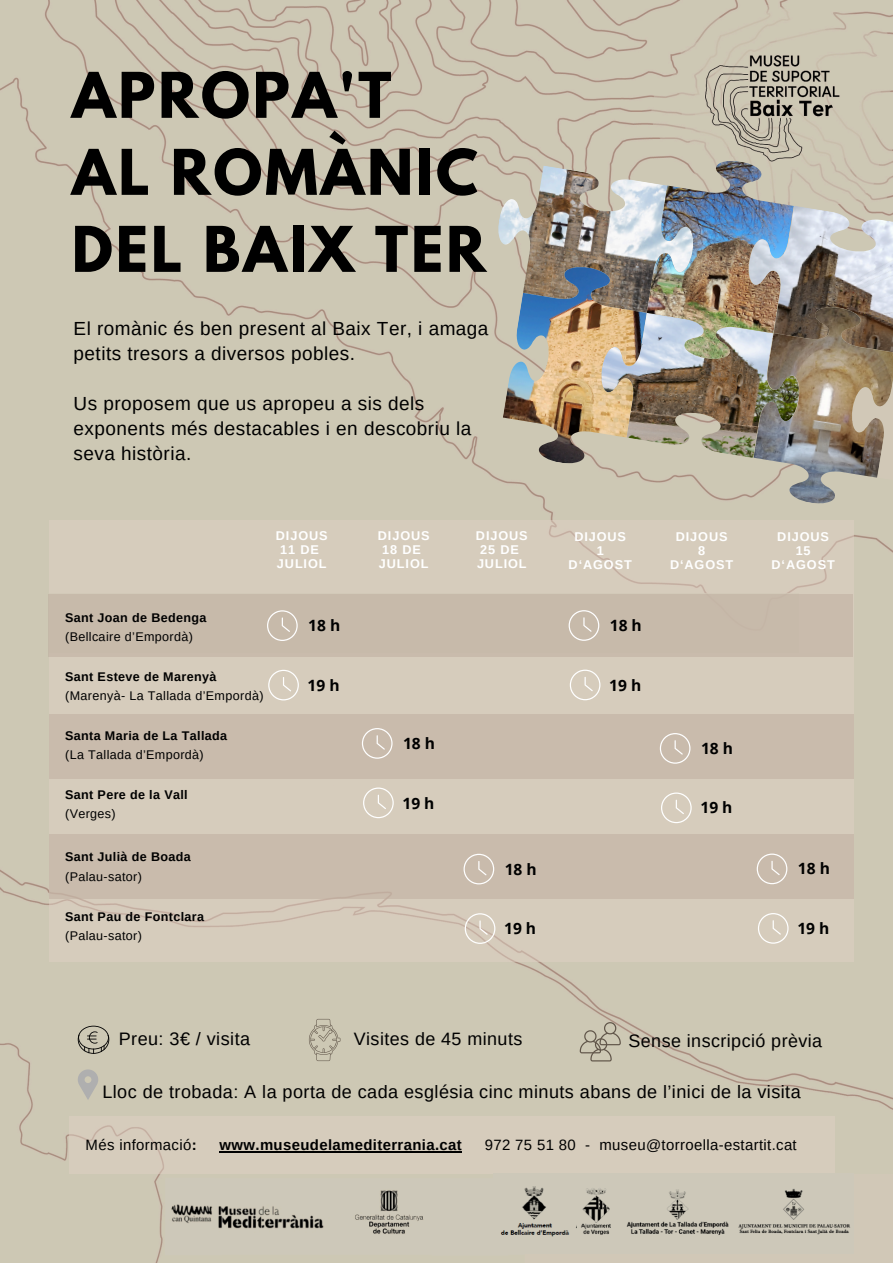
<style>
.page{position:relative;width:893px;height:1263px;background:#cdc8b4}
.page>*{position:absolute;margin:0;border:0;box-sizing:border-box;transform-origin:0 0}
.t1{font:700 55.8px/77px "League Spartan";letter-spacing:.05em;color:#000}
.t2{font:18.98px/24.9px "Arimo";letter-spacing:.025em;color:#000}
.t3{font:18.08px "Arimo";letter-spacing:.025em;color:#000}
.t4{font:17.92px "Arimo";letter-spacing:.025em;color:#000}
.t5{font:700 15.52px "Open Sans";color:#000}
.t6{font:14.92px "Arimo";letter-spacing:.025em;color:#000}
.t7{font:700 14.92px "Arimo";letter-spacing:.025em;color:#000}
.t8{font:700 12.67px/14.1px "Arimo";letter-spacing:.07em;color:#fff}
.t9{font:700 12.6px "Arimo";letter-spacing:.03em;color:#000}
.t10{font:12.6px "Arimo";letter-spacing:.03em;color:#000}
.s1{font-weight:700}
</style>
<div class="page">
<div style="left:69px;top:1116px;width:765px;height:58px;background:#d6ccbc"></div>
<img style="left:497px;top:166px;width:150px;height:147px">
<img style="left:646px;top:313px;width:107px;height:145px">
<img style="left:503px;top:266px;width:143px;height:198px">
<img style="left:647px;top:160px;width:147px;height:200px">
<div style="left:524px;top:1174px;width:369px;height:89px;background:#d1c8b7"></div>
<img style="left:577px;top:1174px;width:276px;height:80px">
<img style="left:493px;top:1174px;width:84px;height:80px">
<div style="left:49px;top:521px;width:804px;height:441px;background:#d6ccbc"></div>
<div style="left:49px;top:714px;width:804px;height:64px;background:#c9bbac"></div>
<div style="left:49px;top:594px;width:804px;height:63px;background:#c7baaa"></div>
<svg style="left:309px;top:1019px;width:31px;height:42px"></svg>
<svg style="left:580px;top:1022px;width:40px;height:39px;background:#b9b2a0"></svg>
<svg style="left:78px;top:1069px;width:20px;height:31px"></svg>
<div style="left:49px;top:835px;width:804px;height:64px;background:#c9bbac"></div>
<img style="left:747px;top:206px;width:146px;height:147px">
<img style="left:753px;top:306px;width:140px;height:199px">
<svg style="left:78px;top:1026px;width:31px;height:28px"></svg>
<hr style="left:220px;top:1151px;width:242px;height:1px;background:#000">
<svg style="left:267px;top:610px;width:31px;height:31px"></svg>
<svg style="left:268px;top:670px;width:31px;height:30px"></svg>
<svg style="left:362px;top:728px;width:30px;height:31px"></svg>
<svg style="left:363px;top:787px;width:31px;height:31px"></svg>
<svg style="left:463px;top:854px;width:31px;height:30px"></svg>
<svg style="left:465px;top:913px;width:30px;height:31px"></svg>
<svg style="left:568px;top:610px;width:31px;height:31px"></svg>
<svg style="left:570px;top:670px;width:30px;height:30px"></svg>
<svg style="left:660px;top:733px;width:30px;height:31px"></svg>
<svg style="left:661px;top:792px;width:30px;height:31px"></svg>
<svg style="left:756px;top:853px;width:31px;height:31px"></svg>
<svg style="left:758px;top:913px;width:30px;height:31px"></svg>
<h5 class="t1" style="left:72px;top:64px;width:416px">APROPA'T<br>AL ROMÀNIC<br>DEL BAIX TER</h5>
<h5 class="t2" style="left:74px;top:316px;width:416px">El romànic és ben present al Baix Ter, i amaga petits tresors a diversos pobles.</h5>
<p class="t2" style="left:74px;top:391px;width:399px">Us proposem que us apropeu a sis dels exponents més destacables i en descobriu la seva història.</p>
<h5 class="t8" style="left:276px;top:529px;width:53px">DIJOUS<br>11 DE<br>JULIOL</h5>
<p class="t8" style="left:378px;top:529px;width:53px">DIJOUS<br>18 DE<br>JULIOL</p>
<h3 class="t8" style="left:476px;top:529px;width:53px">DIJOUS<br>25 DE<br>JULIOL</h3>
<p class="t8" style="left:568px;top:530px;width:65px;text-align:center">DIJOUS<br>1<br>D‘AGOST</p>
<h3 class="t8" style="left:670px;top:530px;width:65px;text-align:center">DIJOUS<br>8<br>D‘AGOST</h3>
<p class="t8" style="left:771px;top:530px;width:65px;text-align:center">DIJOUS<br>15<br>D‘AGOST</p>
<h2 class="t9" style="left:65px;top:610px;width:143px">Sant Joan de Bedenga</h2>
<h5 class="t10" style="left:65px;top:630px;width:129px">(Bellcaire d’Empordà)</h5>
<h5 class="t9" style="left:65px;top:669px;width:153px">Sant Esteve de Marenyà</h5>
<h5 class="t10" style="left:65px;top:689px;width:200px">(Marenyà- La Tallada d’Empordà)</h5>
<p class="t5" style="left:308px;top:614px;width:34px">18 h</p>
<h3 class="t5" style="left:308px;top:674px;width:34px">19 h</h3>
<p class="t5" style="left:610px;top:614px;width:34px">18 h</p>
<h3 class="t5" style="left:609px;top:674px;width:34px">19 h</h3>
<p class="t9" style="left:65px;top:728px;width:164px">Santa Maria de La Tallada</p>
<h3 class="t10" style="left:65px;top:748px;width:140px">(La Tallada d’Empordà)</h3>
<p class="t9" style="left:65px;top:787px;width:124px">Sant Pere de la Vall</p>
<h3 class="t10" style="left:65px;top:807px;width:52px">(Verges)</h3>
<p class="t9" style="left:65px;top:850px;width:127px">Sant Julià de Boada</p>
<p class="t10" style="left:65px;top:870px;width:78px">(Palau-sator)</p>
<p class="t9" style="left:65px;top:909px;width:140px">Sant Pau de Fontclara</p>
<p class="t10" style="left:65px;top:929px;width:78px">(Palau-sator)</p>
<p class="t5" style="left:403px;top:732px;width:34px">18 h</p>
<h3 class="t5" style="left:402px;top:792px;width:34px">19 h</h3>
<p class="t5" style="left:505px;top:858px;width:34px">18 h</p>
<h3 class="t5" style="left:504px;top:917px;width:34px">19 h</h3>
<p class="t5" style="left:701px;top:737px;width:34px">18 h</p>
<h3 class="t5" style="left:700px;top:797px;width:34px">19 h</h3>
<p class="t5" style="left:798px;top:858px;width:34px">18 h</p>
<h3 class="t5" style="left:797px;top:917px;width:34px">19 h</h3>
<p class="t3" style="left:119px;top:1028px;width:133px">Preu: 3€ / visita</p>
<p class="t4" style="left:354px;top:1028px;width:170px">Visites de 45 minuts</p>
<p class="t4" style="left:628px;top:1031px;width:195px">Sense inscripció prèvia</p>
<h3 class="t3" style="left:102px;top:1081px;width:700px">Lloc de trobada: A la porta de cada església cinc minuts abans de l’inici de la visita</h3>
<p class="t6" style="left:86px;top:1136px;width:113px">Més informació<span class="s1">:</span></p>
<p class="t7" style="left:220px;top:1136px;width:244px">www.museudelamediterrania.cat</p>
<p class="t6" style="left:485px;top:1136px;width:313px">972 75 51 80 - museu@torroella-estartit.cat</p>
</div>
